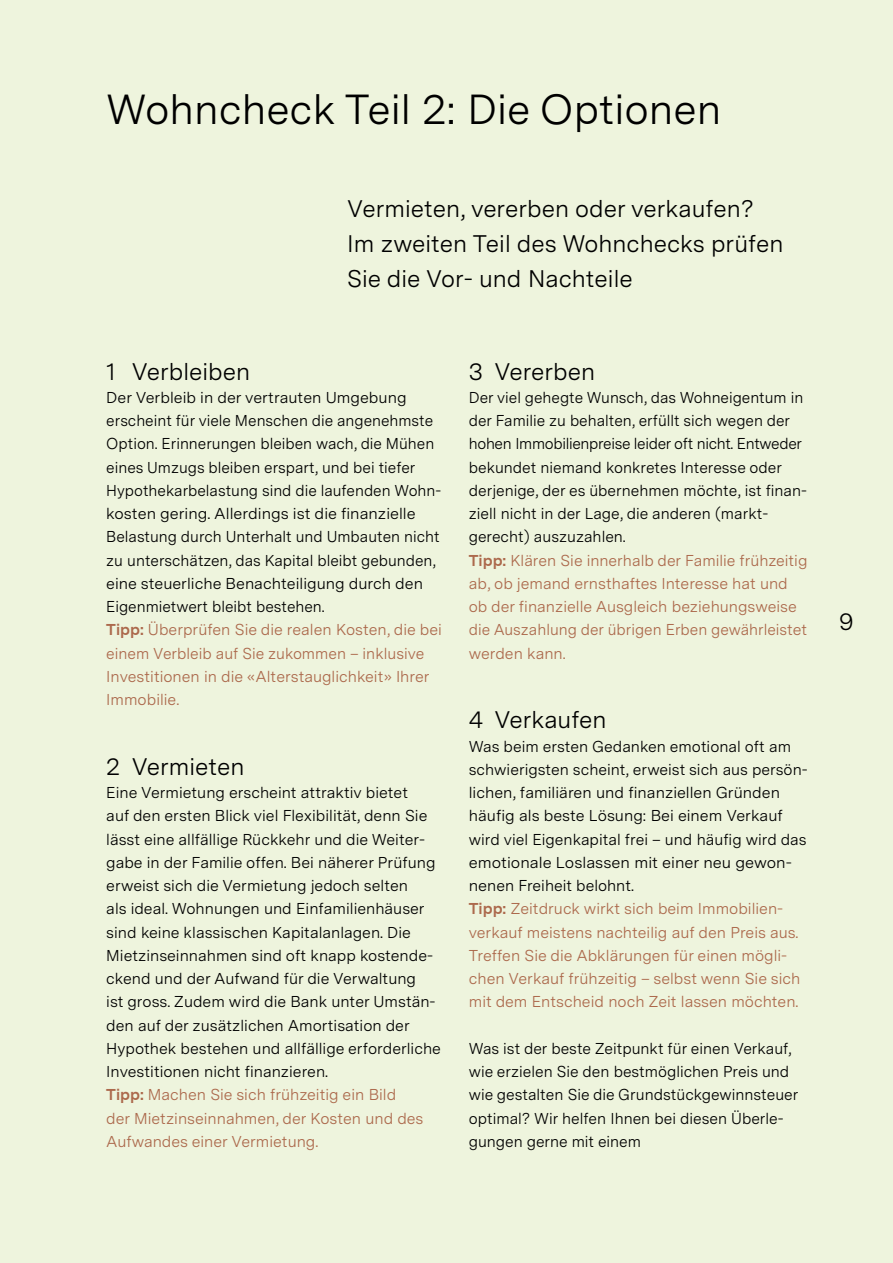
<style>
.page{position:relative;width:893px;height:1263px;background:#eef4dd}
.page>*{position:absolute;margin:0;border:0;box-sizing:border-box;transform-origin:0 0}
.t1{font:42px "Messina Sans";color:#000}
.t2{font:24px/34.8px "Messina Sans";color:#000}
.t3{font:15.75px/23.2px "Messina Sans";color:#000}
.s1{font-weight:700;color:#ac694c}
.s2{color:#ac694c}
</style>
<div class="page">
<h1 class="t1" style="left:106px;top:79px;width:616px">Wohncheck Teil 2: Die Optionen</h1>
<h2 class="t2" style="left:347px;top:190px;width:438px">Vermieten, vererben oder verkaufen?<br>Im zweiten Teil des Wohnchecks prüfen<br>Sie die Vor- und Nachteile</h2>
<h2 class="t2" style="left:106px;top:353px;width:145px">1 Verbleiben</h2>
<p class="t3" style="left:106px;top:385px;width:337px">Der Verbleib in der vertrauten Umgebung erscheint für viele Menschen die angenehmste Option. Erinnerungen bleiben wach, die Mühen eines Umzugs bleiben erspart, und bei tiefer Hypothekarbelastung sind die laufenden Wohn&shy;kosten gering. Allerdings ist die finanzielle Belastung durch Unterhalt und Umbauten nicht zu unterschätzen, das Kapital bleibt gebunden, eine steuerliche Benachteiligung durch den Eigenmietwert bleibt bestehen.<br><span class="s1">Tipp:</span> <span class="s2">Überprüfen Sie die realen Kosten, die bei einem Verbleib auf Sie zukommen – inklusive Investitionen in die «Alterstauglichkeit» Ihrer Immobilie.</span></p>
<h2 class="t2" style="left:106px;top:748px;width:140px">2 Vermieten</h2>
<p class="t3" style="left:106px;top:780px;width:336px">Eine Vermietung erscheint attraktiv bietet<br>auf den ersten Blick viel Flexibilität, denn Sie lässt eine allfällige Rückkehr und die Weiter&shy;gabe in der Familie offen. Bei näherer Prüfung erweist sich die Vermietung jedoch selten<br>als ideal. Wohnungen und Einfamilienhäuser sind keine klassischen Kapitalanlagen. Die Mietzinseinnahmen sind oft knapp kostende&shy;ckend und der Aufwand für die Verwaltung<br>ist gross. Zudem wird die Bank unter Umstän&shy;den auf der zusätzlichen Amortisation der Hypothek bestehen und allfällige erforderliche Investitionen nicht finanzieren.<br><span class="s1">Tipp:</span> <span class="s2">Machen Sie sich frühzeitig ein Bild<br>der Mietzinseinnahmen, der Kosten und des Aufwandes einer Vermietung.</span></p>
<h2 class="t2" style="left:469px;top:353px;width:128px">3 Vererben</h2>
<p class="t3" style="left:469px;top:385px;width:340px">Der viel gehegte Wunsch, das Wohneigentum in der Familie zu behalten, erfüllt sich wegen der hohen Immobilienpreise leider oft nicht. Entweder bekundet niemand konkretes Interesse oder derjenige, der es übernehmen möchte, ist finan&shy;ziell nicht in der Lage, die anderen (markt&shy;gerecht) auszuzahlen.<br><span class="s1">Tipp:</span> <span class="s2">Klären Sie innerhalb der Familie frühzeitig ab, ob jemand ernsthaftes Interesse hat und ob der finanzielle Ausgleich beziehungsweise die Auszahlung der übrigen Erben gewährleistet werden kann.</span></p>
<h2 class="t2" style="left:469px;top:702px;width:139px">4 Verkaufen</h2>
<p class="t3" style="left:469px;top:734px;width:340px">Was beim ersten Gedanken emotional oft am schwierigsten scheint, erweist sich aus persön&shy;lichen, familiären und finanziellen Gründen häufig als beste Lösung: Bei einem Verkauf wird viel Eigenkapital frei – und häufig wird das emotionale Loslassen mit einer neu gewon&shy;nenen Freiheit belohnt.<br><span class="s1">Tipp:</span> <span class="s2">Zeitdruck wirkt sich beim Immobilien&shy;verkauf meistens nachteilig auf den Preis aus.<br>Treffen Sie die Abklärungen für einen mögli&shy;chen Verkauf frühzeitig – selbst wenn Sie sich mit dem Entscheid noch Zeit lassen möchten.</span></p>
<p class="t3" style="left:469px;top:1036px;width:331px">Was ist der beste Zeitpunkt für einen Verkauf, wie erzielen Sie den bestmöglichen Preis und wie gestalten Sie die Grundstückgewinnsteuer optimal? Wir helfen Ihnen bei diesen Überle&shy;gungen gerne mit einem</p>
<h2 class="t2" style="left:839px;top:604px;width:16px">9</h2>
</div>
